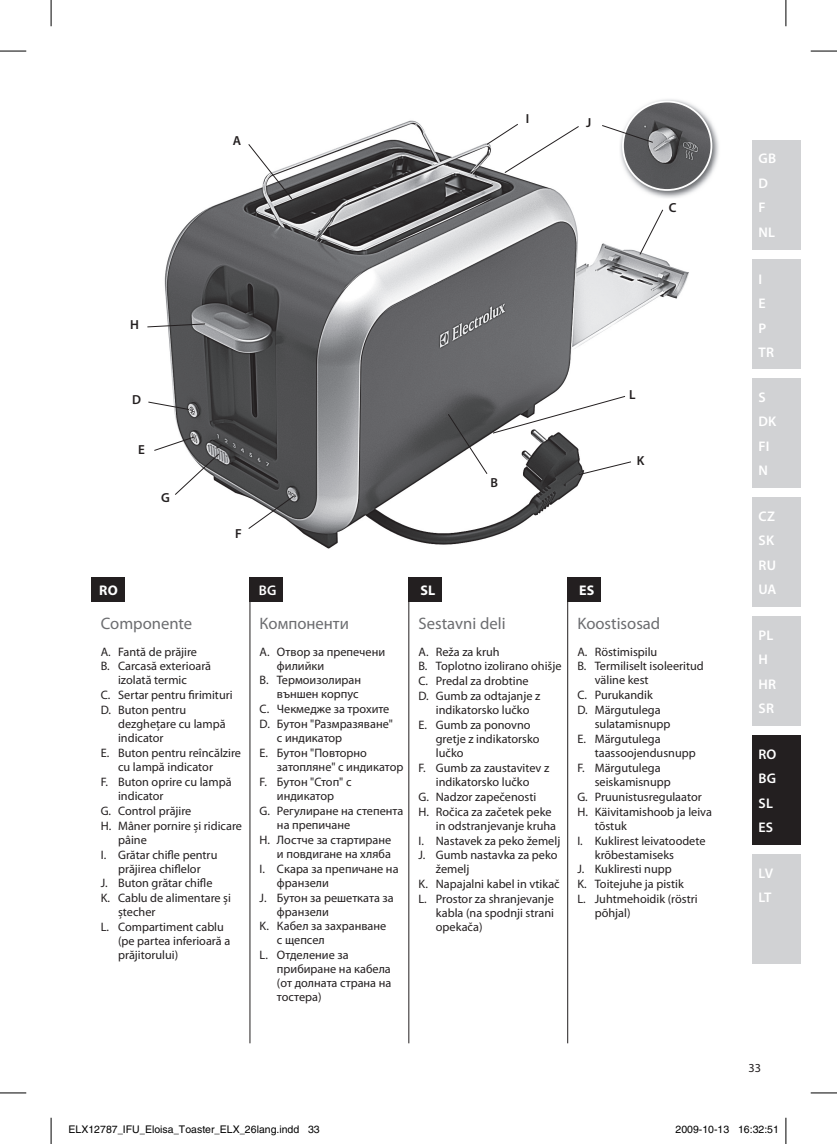
<style>
.page{position:relative;width:837px;height:1144px;background:#fff}
.page>*{position:absolute;margin:0;border:0;box-sizing:border-box;transform-origin:0 0}
.t1{font:16.62px "Myriad Pro";color:#6c6d70}
.t2{font:600 14px/24.5px "Myriad Pro";letter-spacing:.02em;color:#fff}
.t3{font:700 14px "Myriad Pro";color:#fff}
.t4{font:600 13.12px "Myriad Pro";color:#231f20}
.t5{font:12.25px "Myriad Pro";color:#231f20}
.t6{font:12.25px "Myriad Pro";letter-spacing:-.02em;color:#231f20}
.t7{font:10.5px "Helvetica";color:#000}
</style>
<div class="page">
<div style="left:752px;top:140px;width:48px;height:109px;background:#d1d2d4"></div>
<div style="left:752px;top:259px;width:48px;height:110px;background:#d1d2d4"></div>
<div style="left:752px;top:378px;width:48px;height:110px;background:#d1d2d4"></div>
<div style="left:752px;top:498px;width:48px;height:109px;background:#d1d2d4"></div>
<div style="left:752px;top:617px;width:48px;height:109px;background:#d1d2d4"></div>
<div style="left:752px;top:736px;width:48px;height:109px;background:#231f20"></div>
<div style="left:752px;top:855px;width:48px;height:109px;background:#d1d2d4"></div>
<hr style="left:408px;top:577px;width:1px;height:466px;background:#231f20">
<hr style="left:249px;top:577px;width:1px;height:466px;background:#231f20">
<hr style="left:567px;top:577px;width:1px;height:466px;background:#231f20">
<img style="left:164px;top:120px;width:525px;height:429px">
<svg style="left:247px;top:143px;width:46px;height:57px"></svg>
<svg style="left:638px;top:209px;width:25px;height:47px"></svg>
<svg style="left:148px;top:401px;width:42px;height:9px"></svg>
<svg style="left:247px;top:495px;width:47px;height:35px"></svg>
<svg style="left:154px;top:436px;width:66px;height:60px"></svg>
<svg style="left:147px;top:323px;width:59px;height:5px"></svg>
<img style="left:657px;top:99px;width:62px;height:76px">
<img style="left:619px;top:101px;width:92px;height:98px">
<img style="left:622px;top:102px;width:89px;height:88px;border-radius:44px">
<div style="left:622px;top:101px;width:90px;height:90px;border:2px solid #fff;border-radius:50%"></div>
<svg style="left:601px;top:124px;width:52px;height:19px"></svg>
<svg style="left:447px;top:395px;width:185px;height:81px"></svg>
<svg style="left:485px;top:123px;width:94px;height:51px"></svg>
<div style="left:91px;top:577px;width:33px;height:25px;background:#231f20"></div>
<div style="left:249px;top:577px;width:34px;height:25px;background:#231f20"></div>
<div style="left:408px;top:577px;width:34px;height:25px;background:#231f20"></div>
<div style="left:567px;top:577px;width:33px;height:25px;background:#231f20"></div>
<svg style="left:0;top:51px;width:26px;height:1px"></svg>
<svg style="left:810px;top:51px;width:26px;height:1px"></svg>
<svg style="left:0;top:1092px;width:26px;height:1px"></svg>
<svg style="left:810px;top:1092px;width:26px;height:1px"></svg>
<svg style="left:51px;top:0;width:1px;height:26px"></svg>
<svg style="left:51px;top:1118px;width:1px;height:26px"></svg>
<svg style="left:785px;top:0;width:1px;height:26px"></svg>
<svg style="left:785px;top:1118px;width:1px;height:26px"></svg>
<p class="t4" style="left:233px;top:132px;width:10px">A</p>
<p class="t4" style="left:525px;top:111px;width:5px">I</p>
<p class="t4" style="left:586px;top:115px;width:7px">J</p>
<p class="t4" style="left:668px;top:199px;width:9px">C</p>
<p class="t4" style="left:130px;top:316px;width:10px">H</p>
<p class="t4" style="left:132px;top:391px;width:10px">D</p>
<p class="t4" style="left:138px;top:442px;width:8px">E</p>
<p class="t4" style="left:161px;top:490px;width:10px">G</p>
<p class="t3" style="left:99px;top:581px;width:20px">RO</p>
<p class="t4" style="left:235px;top:525px;width:8px">F</p>
<p class="t2" style="left:259px;top:577px;width:19px">BG</p>
<p class="t3" style="left:420px;top:581px;width:16px">SL</p>
<p class="t4" style="left:490px;top:474px;width:9px">B</p>
<p class="t4" style="left:628px;top:386px;width:8px">L</p>
<p class="t4" style="left:636px;top:452px;width:9px">K</p>
<p class="t3" style="left:579px;top:581px;width:17px">ES</p>
<h1 class="t1" style="left:101px;top:613px;width:93px">Componente</h1>
<h1 class="t1" style="left:259px;top:613px;width:91px">Компоненти</h1>
<h1 class="t1" style="left:418px;top:613px;width:89px">Sestavni deli</h1>
<h1 class="t1" style="left:577px;top:613px;width:84px">Koostisosad</h1>
<p class="t5" style="left:101px;top:644px;width:98px">A. Fantă de prăjire</p>
<p class="t5" style="left:101px;top:659px;width:112px">B. Carcasă exterioară</p>
<p class="t5" style="left:118px;top:673px;width:70px">izolată termic</p>
<p class="t5" style="left:101px;top:688px;width:133px">C. Sertar pentru firimituri</p>
<p class="t5" style="left:101px;top:702px;width:87px">D. Buton pentru</p>
<p class="t5" style="left:118px;top:716px;width:109px">dezgheţare cu lampă</p>
<p class="t5" style="left:118px;top:730px;width:47px">indicator</p>
<p class="t5" style="left:101px;top:745px;width:142px">E. Buton pentru reîncălzire</p>
<p class="t5" style="left:118px;top:759px;width:96px">cu lampă indicator</p>
<p class="t5" style="left:101px;top:774px;width:132px">F. Buton oprire cu lampă</p>
<p class="t5" style="left:118px;top:788px;width:47px">indicator</p>
<p class="t5" style="left:101px;top:803px;width:92px">G. Control prăjire</p>
<p class="t5" style="left:101px;top:818px;width:143px">H. Mâner pornire şi ridicare</p>
<p class="t5" style="left:118px;top:832px;width:30px">pâine</p>
<p class="t5" style="left:101px;top:847px;width:118px">I. Grătar chifle pentru</p>
<p class="t5" style="left:118px;top:861px;width:84px">prăjirea chiflelor</p>
<p class="t5" style="left:101px;top:876px;width:113px">J. Buton grătar chifle</p>
<p class="t5" style="left:101px;top:891px;width:132px">K. Cablu de alimentare şi</p>
<p class="t5" style="left:118px;top:905px;width:39px">ştecher</p>
<p class="t5" style="left:101px;top:919px;width:125px">L. Compartiment cablu</p>
<p class="t5" style="left:118px;top:933px;width:114px">(pe partea inferioară a</p>
<p class="t5" style="left:118px;top:947px;width:62px">prăjitorului)</p>
<p class="t5" style="left:259px;top:644px;width:127px">A. Отвор за препечени</p>
<p class="t5" style="left:277px;top:658px;width:49px">филийки</p>
<p class="t5" style="left:259px;top:673px;width:103px">B. Термоизолиран</p>
<p class="t5" style="left:277px;top:687px;width:83px">външен корпус</p>
<p class="t5" style="left:259px;top:702px;width:131px">C. Чекмедже за трохите</p>
<p class="t5" style="left:259px;top:716px;width:135px">D. Бутон "Размразяване"</p>
<p class="t5" style="left:277px;top:730px;width:67px">с индикатор</p>
<p class="t5" style="left:259px;top:745px;width:109px">E. Бутон "Повторно</p>
<p class="t5" style="left:277px;top:759px;width:128px">затопляне" с индикатор</p>
<p class="t6" style="left:259px;top:774px;width:93px">F. Бутон "Стоп" с</p>
<p class="t5" style="left:277px;top:788px;width:59px">индикатор</p>
<p class="t5" style="left:259px;top:803px;width:145px">G. Регулиране на степента</p>
<p class="t5" style="left:277px;top:817px;width:75px">на препичане</p>
<p class="t5" style="left:259px;top:832px;width:133px">H. Лостче за стартиране</p>
<p class="t5" style="left:277px;top:846px;width:115px">и повдигане на хляба</p>
<p class="t5" style="left:259px;top:861px;width:140px">I. Скара за препичане на</p>
<p class="t5" style="left:277px;top:875px;width:53px">франзели</p>
<p class="t5" style="left:259px;top:890px;width:135px">J. Бутон за решетката за</p>
<p class="t5" style="left:277px;top:904px;width:53px">франзели</p>
<p class="t5" style="left:259px;top:919px;width:128px">K. Кабел за захранване</p>
<p class="t5" style="left:277px;top:933px;width:49px">с щепсел</p>
<p class="t5" style="left:259px;top:947px;width:90px">L. Отделение за</p>
<p class="t5" style="left:277px;top:961px;width:115px">прибиране на кабела</p>
<p class="t5" style="left:277px;top:975px;width:116px">(от долната страна на</p>
<p class="t5" style="left:277px;top:989px;width:46px">тостера)</p>
<p class="t5" style="left:418px;top:644px;width:83px">A. Reža za kruh</p>
<p class="t5" style="left:418px;top:659px;width:144px">B. Toplotno izolirano ohišje</p>
<p class="t5" style="left:418px;top:674px;width:112px">C. Predal za drobtine</p>
<p class="t5" style="left:418px;top:688px;width:123px">D. Gumb za odtajanje z</p>
<p class="t5" style="left:435px;top:702px;width:95px">indikatorsko lučko</p>
<p class="t5" style="left:418px;top:717px;width:114px">E. Gumb za ponovno</p>
<p class="t5" style="left:435px;top:731px;width:105px">gretje z indikatorsko</p>
<p class="t5" style="left:435px;top:745px;width:29px">lučko</p>
<p class="t5" style="left:418px;top:760px;width:132px">F. Gumb za zaustavitev z</p>
<p class="t5" style="left:435px;top:774px;width:95px">indikatorsko lučko</p>
<p class="t5" style="left:418px;top:789px;width:119px">G. Nadzor zapečenosti</p>
<p class="t5" style="left:418px;top:804px;width:134px">H. Ročica za začetek peke</p>
<p class="t5" style="left:435px;top:818px;width:122px">in odstranjevanje kruha</p>
<p class="t5" style="left:418px;top:833px;width:143px">I. Nastavek za peko žemelj</p>
<p class="t5" style="left:418px;top:848px;width:140px">J. Gumb nastavka za peko</p>
<p class="t5" style="left:435px;top:862px;width:35px">žemelj</p>
<p class="t5" style="left:418px;top:877px;width:143px">K. Napajalni kabel in vtikač</p>
<p class="t5" style="left:418px;top:891px;width:137px">L. Prostor za shranjevanje</p>
<p class="t5" style="left:435px;top:905px;width:120px">kabla (na spodnji strani</p>
<p class="t5" style="left:435px;top:919px;width:48px">opekača)</p>
<p class="t5" style="left:577px;top:644px;width:81px">A. Röstimispilu</p>
<p class="t5" style="left:577px;top:659px;width:128px">B. Termiliselt isoleeritud</p>
<p class="t5" style="left:594px;top:673px;width:55px">väline kest</p>
<p class="t5" style="left:577px;top:688px;width:77px">C. Purukandik</p>
<p class="t5" style="left:577px;top:702px;width:85px">D. Märgutulega</p>
<p class="t5" style="left:594px;top:716px;width:77px">sulatamisnupp</p>
<p class="t5" style="left:577px;top:731px;width:85px">E. Märgutulega</p>
<p class="t5" style="left:594px;top:745px;width:102px">taassoojendusnupp</p>
<p class="t5" style="left:577px;top:760px;width:85px">F. Märgutulega</p>
<p class="t5" style="left:594px;top:774px;width:77px">seiskamisnupp</p>
<p class="t5" style="left:577px;top:789px;width:126px">G. Pruunistusregulaator</p>
<p class="t5" style="left:577px;top:804px;width:136px">H. Käivitamishoob ja leiva</p>
<p class="t5" style="left:594px;top:818px;width:34px">tõstuk</p>
<p class="t5" style="left:577px;top:833px;width:130px">I. Kuklirest leivatoodete</p>
<p class="t5" style="left:594px;top:847px;width:81px">krõbestamiseks</p>
<p class="t5" style="left:577px;top:862px;width:96px">J. Kukliresti nupp</p>
<p class="t5" style="left:577px;top:877px;width:108px">K. Toitejuhe ja pistik</p>
<p class="t5" style="left:577px;top:891px;width:122px">L. Juhtmehoidik (röstri</p>
<p class="t5" style="left:594px;top:905px;width:37px">põhjal)</p>
<p class="t2" style="left:758px;top:146px;width:19px">GB<br>D<br>F<br>NL</p>
<p class="t2" style="left:758px;top:266px;width:17px">I<br>E<br>P<br>TR</p>
<p class="t2" style="left:758px;top:384px;width:19px">S<br>DK<br>FI<br>N</p>
<p class="t2" style="left:758px;top:503px;width:20px">CZ<br>SK<br>RU<br>UA</p>
<p class="t2" style="left:758px;top:622px;width:19px">PL<br>H<br>HR<br>SR</p>
<p class="t2" style="left:758px;top:741px;width:19px">RO<br>BG<br>SL<br>ES</p>
<p class="t2" style="left:758px;top:860px;width:16px">LV<br>LT</p>
<p class="t5" style="left:748px;top:1061px;width:14px">33</p>
<p class="t7" style="left:69px;top:1124px;width:252px">ELX12787_IFU_Eloisa_Toaster_ELX_26lang.indd 33</p>
<p class="t7" style="left:675px;top:1124px;width:105px">2009-10-13 16:32:51</p>
</div>
